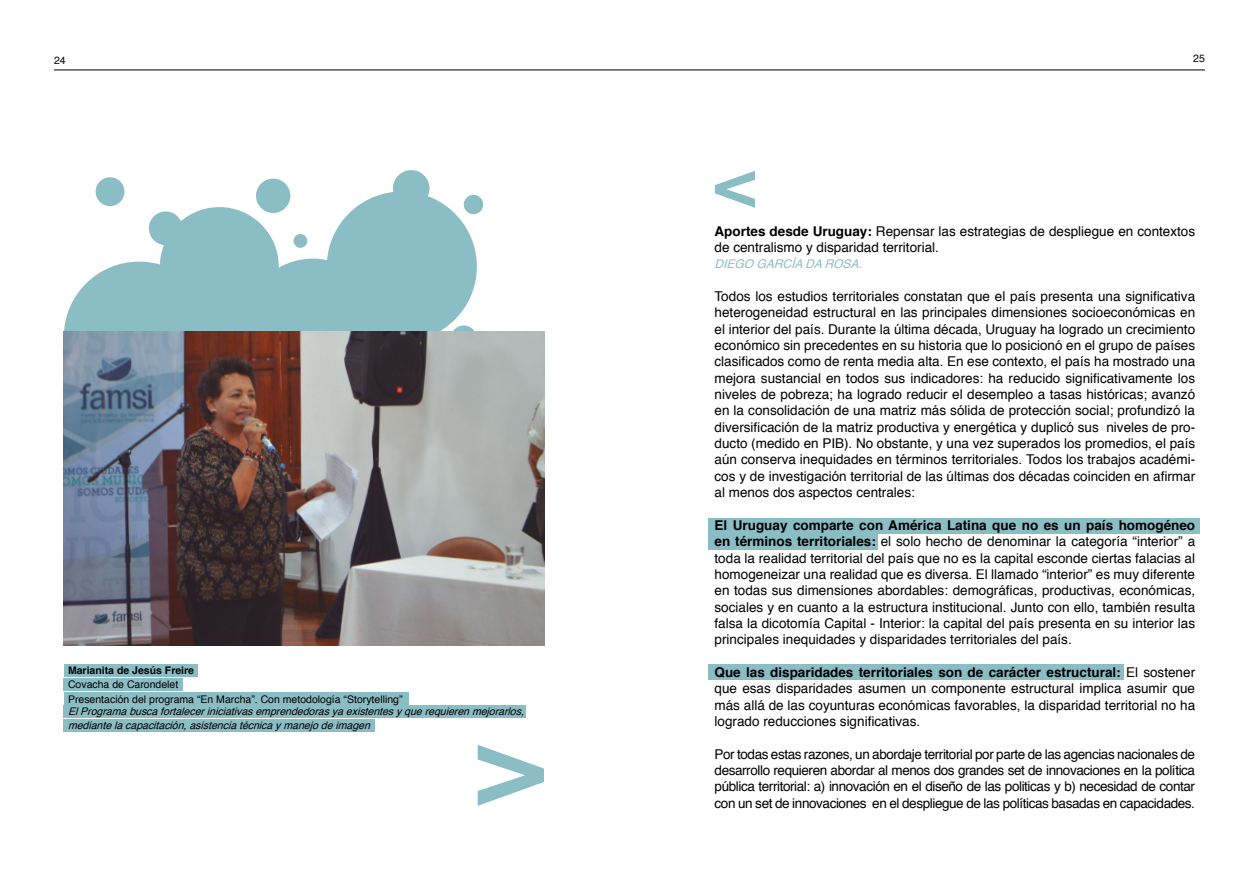
<style>
.page{position:relative;width:1259px;height:893px;background:#fff}
.page>*{position:absolute;margin:0;border:0;box-sizing:border-box;transform-origin:0 0}
.t1{font:13.5px/16.4px "Helvetica";color:#000;text-align:justify}
.t2{font:italic 12px "Helvetica";color:#8bbdc5}
.t3{font:italic 10.5px/14.2px "Helvetica";color:#000}
.t4{font:10.5px/14.2px "Helvetica";color:#000}
.t5{font:700 10.5px "Helvetica";color:#000}
.s1{font-weight:700}
</style>
<div class="page">
<div style="left:708px;top:518px;width:492px;height:15px;background:#8bbdc5"></div>
<div style="left:708px;top:664px;width:416px;height:16px;background:#8bbdc5"></div>
<div style="left:708px;top:531px;width:170px;height:18px;background:#8bbdc5"></div>
<div style="left:64px;top:719px;width:311px;height:13px;background:#8bbdc5"></div>
<div style="left:64px;top:706px;width:462px;height:12px;background:#8bbdc5"></div>
<div style="left:64px;top:678px;width:119px;height:12px;background:#8bbdc5"></div>
<div style="left:64px;top:692px;width:344px;height:12px;background:#8bbdc5"></div>
<div style="left:64px;top:664px;width:133px;height:12px;background:#8bbdc5"></div>
<hr style="left:54px;top:70px;width:1151px;height:1px;background:#000">
<svg style="left:64px;top:170px;width:419px;height:162px;fill:#8bbdc5"></svg>
<img style="left:64px;top:332px;width:480px;height:313px">
<p class="t4" style="left:54px;top:54px;width:13px">24</p>
<p class="t4" style="left:1193px;top:51px;width:13px">25</p>
<p class="t5" style="left:68px;top:662px;width:128px">Marianita de Jesús Freire</p>
<p class="t4" style="left:68px;top:678px;width:336px">Covacha de Carondelet<br>Presentación del programa “En Marcha”. Con metodología “Storytelling”</p>
<p class="t3" style="left:68px;top:704px;width:462px">ElProgramabuscafortaleceriniciativasemprendedorasyaexistentesyquerequierenmejorarlos, mediantelacapacitación,asistenciatécnicaymanejodeimagen</p>
<p class="t1" style="left:714px;top:223px;width:482px"><span class="s1">Aportes desde Uruguay:</span> Repensar las estrategias de despliegue en contextos de centralismo y disparidad territorial.</p>
<p class="t2" style="left:714px;top:255px;width:154px">DIEGOGARCÍADAROSA.</p>
<p class="t1" style="left:714px;top:288px;width:482px">Todos los estudios territoriales constatan que el país presenta una significativa heterogeneidad estructural en las principales dimensiones socioeconómicas en el interior del país. Durante la última década, Uruguay ha logrado un crecimiento económico sin precedentes en su historia que lo posicionó en el grupo de países clasificados como de renta media alta. En ese contexto, el país ha mostrado una mejora sustancial en todos sus indicadores: ha reducido significativamente los niveles de pobreza; ha logrado reducir el desempleo a tasas históricas; avanzó en la consolidación de una matriz más sólida de protección social; profundizó la diversificación de la matriz productiva y energética y duplicó sus niveles de pro&shy;ducto (medido en PIB). No obstante, y una vez superados los promedios, el país aún conserva inequidades en términos territoriales. Todos los trabajos académi&shy;cos y de investigación territorial de las últimas dos décadas coinciden en afirmar al menos dos aspectos centrales:</p>
<p class="t1" style="left:714px;top:517px;width:482px"><span class="s1">El Uruguay comparte con América Latina que no es un país homogéneo en términos territoriales:</span> el solo hecho de denominar la categoría “interior” a toda la realidad territorial del país que no es la capital esconde ciertas falacias al homogeneizar una realidad que es diversa. El llamado “interior” es muy diferente en todas sus dimensiones abordables: demográficas, productivas, económicas, sociales y en cuanto a la estructura institucional. Junto con ello, también resulta falsa la dicotomía Capital - Interior: la capital del país presenta en su interior las principales inequidades y disparidades territoriales del país.</p>
<p class="t1" style="left:714px;top:664px;width:482px"><span class="s1">Que las disparidades territoriales son de carácter estructural:</span> El sostener que esas disparidades asumen un componente estructural implica asumir que más allá de las coyunturas económicas favorables, la disparidad territorial no ha logrado reducciones significativas.</p>
<p class="t1" style="left:714px;top:746px;width:482px">Por todas estas razones, un abordaje territorial por parte de las agencias nacionales de desarrollo requieren abordar al menos dos grandes set de innovaciones en la política pública territorial: a) innovación en el diseño de las politicas y b) necesidad de contar con un set de innovaciones en el despliegue de las políticas basadas en capacidades.</p>
</div>
